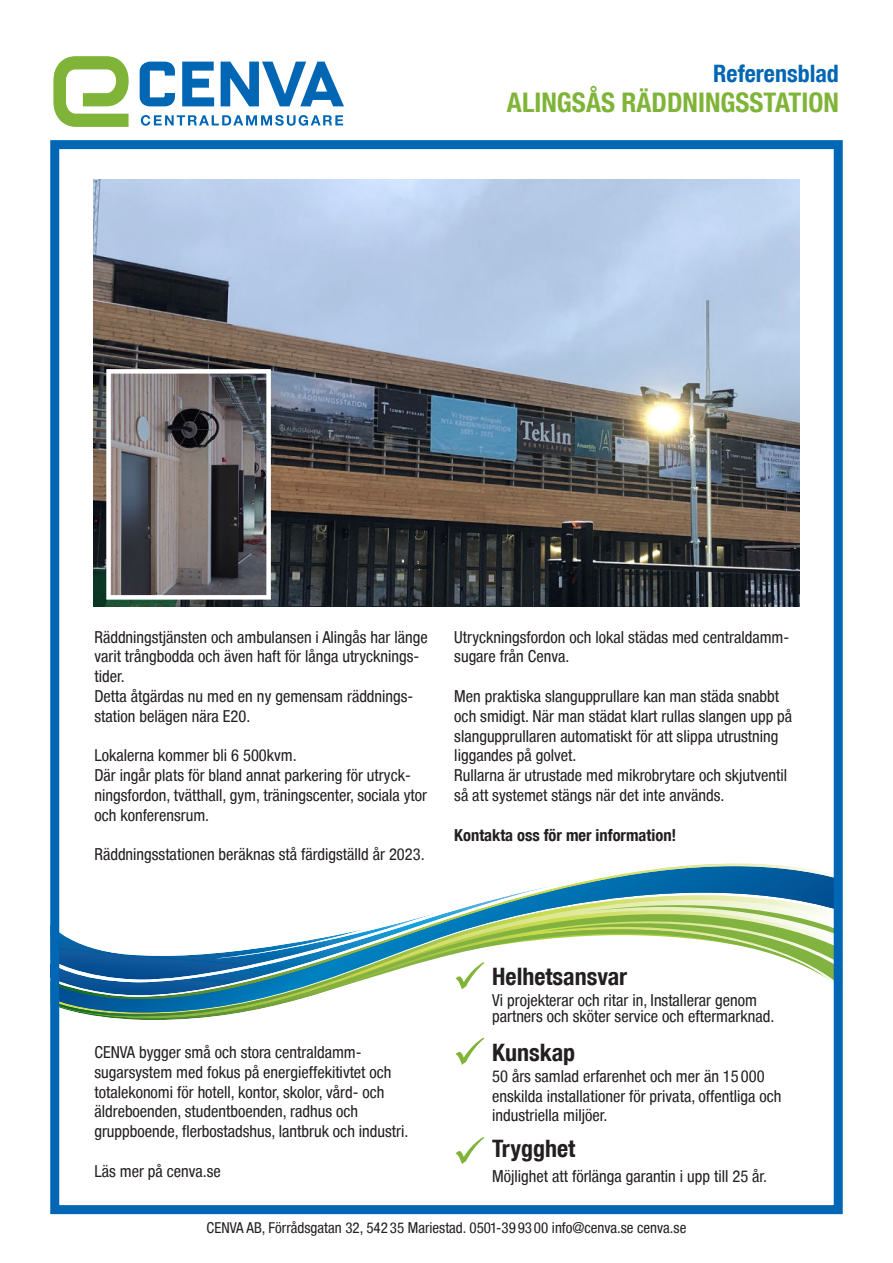
<style>
.page{position:relative;width:893px;height:1263px;background:#fff}
.page>*{position:absolute;margin:0;border:0;box-sizing:border-box;transform-origin:0 0}
.t1{font:700 condensed 27px "Helvetica Neue Condensed";color:#7fb438}
.t2{font:700 condensed 24px "Helvetica Neue Condensed";color:#231f20}
.t3{font:700 condensed 24px "Helvetica Neue Condensed";color:#0166b3}
.t4{font:condensed 16.5px/19.8px "Helvetica Neue Condensed";color:#231f20}
.t5{font:700 condensed 16.5px "Helvetica Neue Condensed";color:#231f20}
.t6{font:condensed 15px "Helvetica Neue Condensed";color:#231f20}
</style>
<div class="page">
<svg style="left:91px;top:1015px;width:133px;height:4px"></svg>
<svg style="left:630px;top:866px;width:195px;height:7px"></svg>
<svg style="left:60px;top:873px;width:773px;height:142px"></svg>
<div style="left:50px;top:140px;width:793px;height:1074px;border:9px solid #0166b3"></div>
<svg style="left:140px;top:62px;width:35px;height:44px"></svg>
<svg style="left:182px;top:62px;width:32px;height:44px"></svg>
<svg style="left:221px;top:62px;width:123px;height:44px"></svg>
<svg style="left:53px;top:56px;width:76px;height:71px"></svg>
<svg style="left:141px;top:115px;width:202px;height:11px"></svg>
<svg style="left:50px;top:896px;width:792px;height:93px"></svg>
<svg style="left:455px;top:1037px;width:29px;height:28px"></svg>
<svg style="left:455px;top:1137px;width:29px;height:27px"></svg>
<img style="left:93px;top:179px;width:707px;height:427px">
<img style="left:112px;top:375px;width:153px;height:219px">
<div style="left:106px;top:369px;width:165px;height:231px;border:5px solid #fff"></div>
<h2 class="t3" style="left:713px;top:59px;width:127px">Referensblad</h2>
<h1 class="t1" style="left:507px;top:86px;width:333px">ALINGSÅS RÄDDNINGSSTATION</h1>
<p class="t4" style="left:94px;top:628px;width:335px">Räddningstjänsten och ambulansen i Alingås har länge varit trångbodda och även haft för långa utrycknings&shy;tider.<br>Detta åtgärdas nu med en ny gemensam räddnings&shy;station belägen nära E20.</p>
<p class="t4" style="left:94px;top:746px;width:334px">Lokalerna kommer bli 6 500kvm.<br>Där ingår plats för bland annat parkering för utryck&shy;ningsfordon, tvätthall, gym, träningscenter, sociala ytor och konferensrum.</p>
<p class="t4" style="left:94px;top:845px;width:332px">Räddningsstationen beräknas stå färdigställd år 2023.</p>
<p class="t4" style="left:454px;top:628px;width:336px">Utryckningsfordon och lokal städas med centraldamm&shy;sugare från Cenva.</p>
<p class="t4" style="left:454px;top:687px;width:339px">Men praktiska slangupprullare kan man städa snabbt och smidigt. När man städat klart rullas slangen upp på slangupprullaren automatiskt för att slippa utrustning liggandes på golvet.<br>Rullarna är utrustade med mikrobrytare och skjutventil så att systemet stängs när det inte används.</p>
<p class="t5" style="left:454px;top:825px;width:224px">Kontakta oss för mer information!</p>
<p class="t4" style="left:94px;top:1043px;width:315px">CENVA bygger små och stora centraldamm&shy;sugarsystem med fokus på energi effekitivtet och totalekonomi för hotell, kontor, skolor, vård- och äldreboenden, studentboenden, radhus och gruppboen-de,-flerbostadshus,-lantbruk-och-industri.</p>
<p class="t4" style="left:94px;top:1162px;width:128px">Läs mer på cenva.se</p>
<h2 class="t2" style="left:492px;top:961px;width:137px">Helhetsansvar</h2>
<p class="t4" style="left:492px;top:993px;width:284px;line-height:16.2px">Vi projekterar och ritar in, Installerar genom partners och sköter service och eftermarknad.</p>
<h2 class="t2" style="left:492px;top:1037px;width:85px">Kunskap</h2>
<p class="t4" style="left:492px;top:1067px;width:291px">50 års samlad erfarenhet och mer än 15 000 enskilda installationer för privata, offentliga och industriella miljöer.</p>
<h2 class="t2" style="left:492px;top:1134px;width:85px">Trygghet</h2>
<p class="t4" style="left:492px;top:1167px;width:276px">Möjlighet att förlänga garantin i upp till 25 år.</p>
<p class="t6" style="left:207px;top:1221px;width:481px">CENVA AB, Förrådsgatan 32, 542 35 Mariestad. 0501-39 93 00 info@cenva.se cenva.se</p>
</div>
